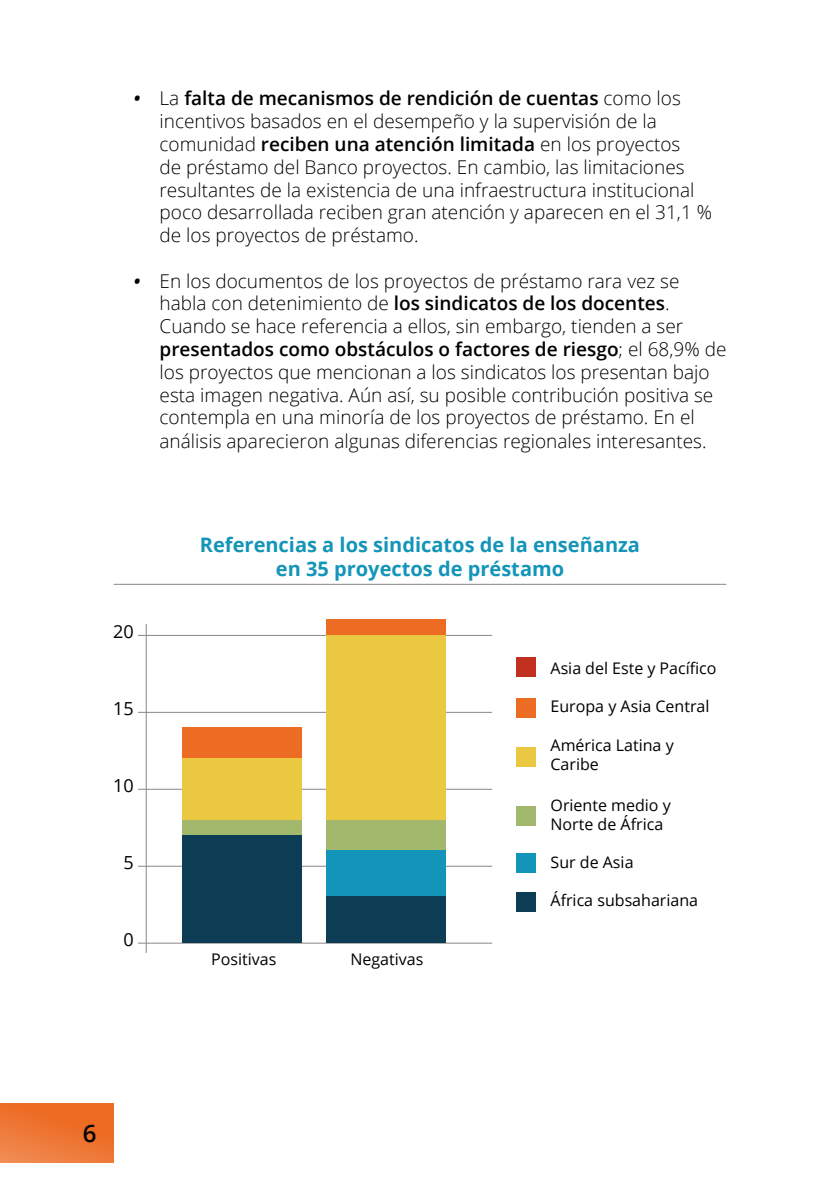
<style>
.page{position:relative;width:840px;height:1191px;background:#fff}
.page>*{position:absolute;margin:0;border:0;box-sizing:border-box;transform-origin:0 0}
.t1{font:600 24px "Open Sans";color:#000}
.Titles{font:700 20px/24px "Open Sans";color:#1395b9;text-align:center}
.t2{font:300 19px/23px "Open Sans";color:#000}
.t3{font:18px "Open Sans";color:#000}
.t4{font:16px/19.2px "Open Sans";color:#000}
.s1{font-weight:600;font-style:italic}
.s2{font-weight:600}
</style>
<div class="page">
<svg style="left:0;top:1103px;width:113px;height:59px"></svg>
<hr style="left:138px;top:942px;width:354px;height:1px;background:#878787">
<hr style="left:138px;top:865px;width:354px;height:1px;background:#878787">
<hr style="left:138px;top:789px;width:354px;height:1px;background:#878787">
<hr style="left:138px;top:712px;width:354px;height:1px;background:#878787">
<hr style="left:138px;top:635px;width:354px;height:1px;background:#878787">
<div style="left:326px;top:819px;width:119px;height:31px;background:#a2b86d"></div>
<div style="left:326px;top:620px;width:119px;height:15px;background:#ed6c24"></div>
<div style="left:326px;top:635px;width:119px;height:184px;background:#eac842"></div>
<div style="left:326px;top:850px;width:119px;height:46px;background:#1395b9"></div>
<div style="left:326px;top:896px;width:119px;height:46px;background:#0d3d54"></div>
<div style="left:183px;top:835px;width:119px;height:107px;background:#0d3d54"></div>
<div style="left:183px;top:819px;width:119px;height:16px;background:#a2b86d"></div>
<div style="left:183px;top:758px;width:119px;height:61px;background:#eac842"></div>
<div style="left:183px;top:727px;width:119px;height:31px;background:#ed6c24"></div>
<hr style="left:146px;top:624px;width:1px;height:329px;background:#878787">
<div style="left:516px;top:657px;width:20px;height:20px;background:#c12f1e"></div>
<div style="left:516px;top:697px;width:20px;height:20px;background:#ed6c24"></div>
<div style="left:516px;top:747px;width:20px;height:20px;background:#eac842"></div>
<div style="left:516px;top:805px;width:20px;height:20px;background:#a2b86d"></div>
<div style="left:516px;top:853px;width:20px;height:20px;background:#1395b9"></div>
<div style="left:516px;top:891px;width:20px;height:20px;background:#0d3d54"></div>
<hr style="left:113px;top:584px;width:613px;height:1px;background:#878787">
<p class="t2" style="left:159px;top:86px;width:554px;text-indent:-26px"><span class="s1">•</span> La <span class="s2">falta de mecanismos de rendición de cuentas</span> como los incentivos basados en el desempeño y la supervisión de la comunidad <span class="s2">reciben una atención limitada</span> en los proyectos<br>de préstamo del Banco proyectos. En cambio, las limitaciones resultantes de la existencia de una infraestructura institucional poco desarrollada reciben gran atención y aparecen en el 31,1 % de los proyectos de préstamo.</p>
<p class="t2" style="left:159px;top:269px;width:568px;text-indent:-26px"><span class="s1">•</span> En los documentos de los proyectos de préstamo rara vez se habla con detenimiento de <span class="s2">los sindicatos de los docentes</span>.<br>Cuando se hace referencia a ellos, sin embargo, tienden a ser <span class="s2">presentados como obstáculos o factores de riesgo</span>; el 68,9% de los proyectos que mencionan a los sindicatos los presentan bajo esta imagen negativa. Aún así, su posible contribución positiva se contempla en una minoría de los proyectos de préstamo. En el análisis aparecieron algunas diferencias regionales interesantes.</p>
<p class="t3" style="left:113px;top:619px;width:22px">20</p>
<p class="t3" style="left:113px;top:696px;width:22px">15</p>
<p class="t3" style="left:113px;top:773px;width:22px">10</p>
<p class="t3" style="left:123px;top:850px;width:12px">5</p>
<p class="t3" style="left:123px;top:927px;width:12px">0</p>
<p class="Titles" style="left:200px;top:532px;width:441px">Referencias a los sindicatos de la enseñanza en 35 proyectos de préstamo</p>
<p class="t4" style="left:550px;top:658px;width:167px">Asia del Este y Pacífico</p>
<p class="t4" style="left:550px;top:696px;width:160px">Europa y Asia Central</p>
<p class="t4" style="left:550px;top:734px;width:125px">América Latina y<br>Caribe</p>
<p class="t4" style="left:550px;top:795px;width:122px">Oriente medio y<br>Norte de África</p>
<p class="t4" style="left:211px;top:949px;width:67px">Positivas</p>
<p class="t4" style="left:350px;top:949px;width:74px">Negativas</p>
<p class="t4" style="left:550px;top:852px;width:84px">Sur de Asia</p>
<p class="t4" style="left:550px;top:890px;width:149px">África subsahariana</p>
<p class="t1" style="left:83px;top:1116px;width:15px">6</p>
</div>
